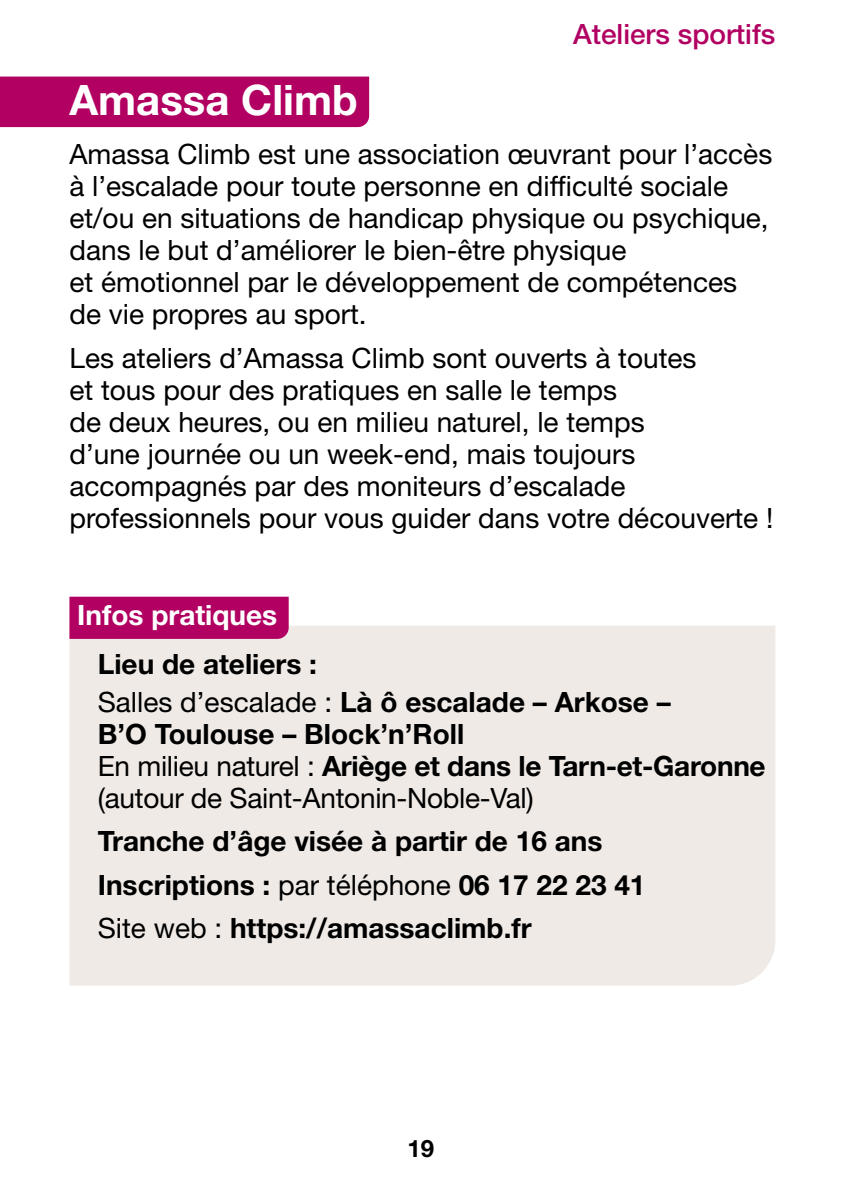
<style>
.page{position:relative;width:842px;height:1191px;background:#fff}
.page>*{position:absolute;margin:0;border:0;box-sizing:border-box;transform-origin:0 0}
.t1{font:700 42px "Helvetica Neue LT Std";color:#fff}
.t2{font:28px/32px "Helvetica Neue LT Std";color:#000}
.t3{font:700 28px/32px "Helvetica Neue LT Std";color:#000}
.t4{font:500 28px "Helvetica Neue LT Std";color:#b10061}
.t5{font:700 28px "Helvetica Neue LT Std";color:#fff}
.t6{font:700 24px "Helvetica Neue LT Std";color:#000}
.s1{font-weight:400}
</style>
<div class="page">
<div style="left:69px;top:626px;width:706px;height:359px;background:#efeae6"></div>
<div style="left:0;top:77px;width:369px;height:50px;background:#b10061"></div>
<div style="left:69px;top:596px;width:220px;height:43px;background:#b10061"></div>
<p class="t4" style="left:573px;top:17px;width:204px">Ateliers sportifs</p>
<h1 class="t1" style="left:69px;top:74px;width:290px">Amassa Climb</h1>
<p class="t2" style="left:69px;top:138px;width:704px">Amassa Climb est une association œuvrant pour l’accès à l’escalade pour toute personne en difficulté sociale et/ou en situations de handicap physique ou psychique, dans le but d’améliorer le bien-être physique<br>et émotionnel par le développement de compétences de vie propres au sport.</p>
<p class="t2" style="left:69px;top:341px;width:705px">Les ateliers d’Amassa Climb sont ouverts à toutes<br>et tous pour des pratiques en salle le temps<br>de deux heures, ou en milieu naturel, le temps<br>d’une journée ou un week-end, mais toujours accompagnés par des moniteurs d’escalade professionnels pour vous guider dans votre découverte !</p>
<p class="t5" style="left:77px;top:598px;width:202px">Infos pratiques</p>
<p class="t3" style="left:98px;top:645px;width:574px;line-height:37.6px">Lieu de ateliers :<br><span class="s1">Salles d’escalade :</span> Là ô escalade – Arkose –</p>
<p class="t3" style="left:98px;top:717px;width:669px">B’O Toulouse – Block’n’Roll<br><span class="s1">En milieu naturel :</span> Ariège et dans le Tarn-et-Garonne <span class="s1">(autour de Saint-Antonin-Noble-Val)</span></p>
<p class="t3" style="left:98px;top:819px;width:549px;line-height:43.4px">Tranche d’âge visée à partir de 16 ans<br>Inscriptions : <span class="s1">par téléphone</span> 06 17 22 23 41<br><span class="s1">Site web :</span> https://amassaclimb.fr</p>
<p class="t6" style="left:408px;top:1133px;width:28px">19</p>
</div>
